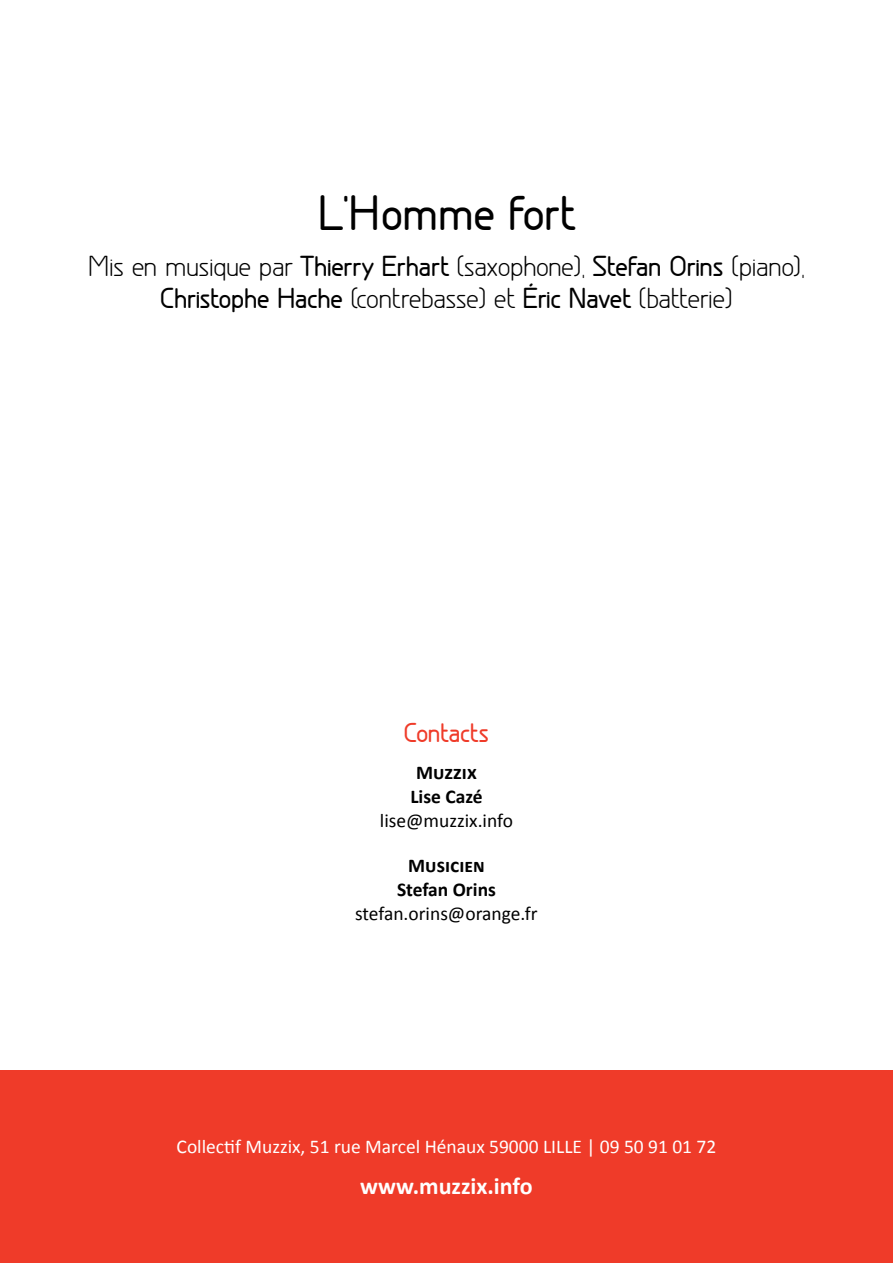
<style>
.page{position:relative;width:893px;height:1263px;background:#fff}
.page>*{position:absolute;margin:0;border:0;box-sizing:border-box;transform-origin:0 0}
.t1{font:700 46.5px "Greyscale Basic";letter-spacing:-.045em;color:#000}
.t2{font:27px/32.4px "Greyscale Basic";letter-spacing:-.03em;color:#000;text-align:center}
.t3{font:700 25.5px "Greyscale Basic";letter-spacing:-.02em;color:#ef3b29}
.t4{font:700 24px "Calibri";color:#fff}
.t5{font:19.5px "Calibri";color:#fff}
.t6{font:19.5px "Calibri";color:#000}
.t7{font:700 19.5px/24px "Calibri";color:#000}
.s1{font-weight:700}
</style>
<div class="page">
<div style="left:0;top:1070px;width:893px;height:192px;background:#ef3b29"></div>
<h1 class="t1" style="left:318px;top:185px;width:259px">L'Homme fort</h1>
<p class="t2" style="left:88px;top:249px;width:719px">Mis en musique par <span class="s1">Thierry Erhart</span> (saxophone), <span class="s1">Stefan Orins</span> (piano),<br><span class="s1">Christophe Hache</span> (contrebasse) et <span class="s1">Éric Navet</span> (batterie)</p>
<p class="t3" style="left:404px;top:717px;width:87px">Contacts</p>
<p class="t7" style="left:410px;top:760px;width:74px">Muzzix<br>Lise Cazé</p>
<p class="t6" style="left:380px;top:808px;width:135px">lise@muzzix.info</p>
<p class="t7" style="left:397px;top:854px;width:100px;text-align:center">Musicien<br>Stefan Orins</p>
<p class="t6" style="left:355px;top:901px;width:184px">stefan.orins@orange.fr</p>
<p class="t5" style="left:177px;top:1134px;width:541px">Collectif Muzzix, 51 rue Marcel Hénaux 59000 LILLE | 09 50 91 01 72</p>
<p class="t4" style="left:360px;top:1171px;width:174px">www.muzzix.info</p>
</div>
